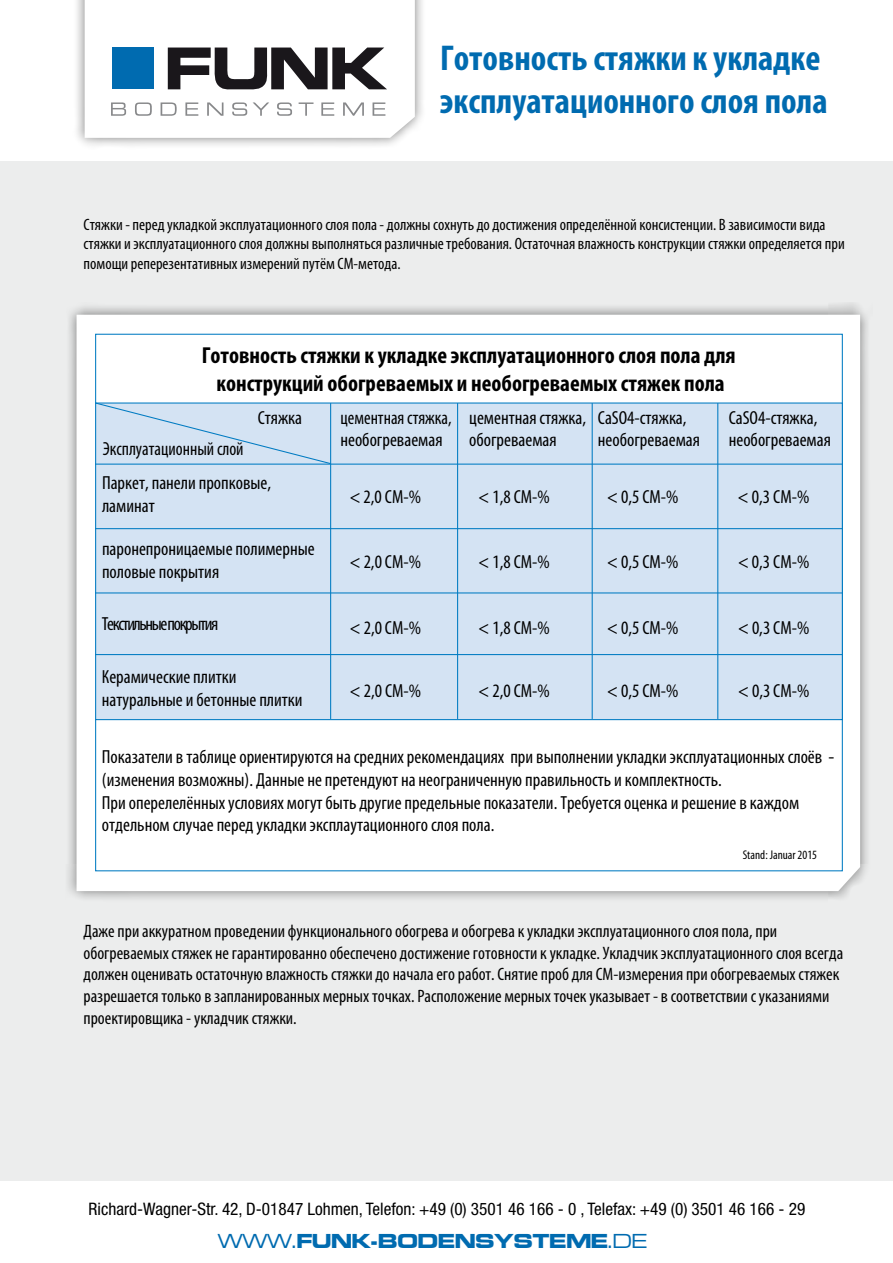
<style>
.page{position:relative;width:893px;height:1263px;background:#fff}
.page>*{position:absolute;margin:0;border:0;box-sizing:border-box;transform-origin:0 0}
.t1{font:700 condensed 36px/43.2px "Myriad Pro";color:#006bb0}
.t2{font:700 condensed 23.25px/27.9px "Myriad Pro";color:#000;text-align:center}
.t3{font:condensed 19.05px/22.8px "Myriad Pro";color:#000}
.t4{font:condensed 19.05px "Myriad Pro";color:#000;scale:.95 1}
.t5{font:condensed 19.05px "Myriad Pro";letter-spacing:-.075em;color:#000}
.t6{font:condensed 18px/21.6px "Myriad Pro";color:#000}
.t7{font:18px "Thekla Bold Extended";color:#006bb0}
.t8{font:condensed 17.25px "Helvetica Neue";color:#000}
.t9{font:condensed 16.5px/19.8px "Myriad Pro";color:#000}
.t10{font:condensed 12.6px "Myriad Pro";color:#000}
.s1{font-family:"Univers LT";font-weight:300}
.s2{font-family:"Thekla Extended"}
</style>
<div class="page">
<div style="left:0;top:162px;width:893px;height:1019px;background:#eceded"></div>
<div style="left:73px;top:0;width:354px;height:150px;background:#000;opacity:.5"></div>
<svg style="left:85px;top:0;width:330px;height:138px"></svg>
<svg style="left:168px;top:48px;width:219px;height:42px"></svg>
<div style="left:112px;top:48px;width:42px;height:41px;background:#006bb0"></div>
<svg style="left:111px;top:102px;width:15px;height:14px"></svg>
<svg style="left:135px;top:102px;width:17px;height:14px"></svg>
<svg style="left:161px;top:102px;width:16px;height:14px"></svg>
<svg style="left:185px;top:102px;width:13px;height:14px"></svg>
<svg style="left:207px;top:102px;width:16px;height:14px"></svg>
<svg style="left:232px;top:102px;width:15px;height:14px"></svg>
<svg style="left:253px;top:102px;width:16px;height:14px"></svg>
<svg style="left:277px;top:102px;width:15px;height:14px"></svg>
<svg style="left:299px;top:102px;width:15px;height:14px"></svg>
<svg style="left:321px;top:102px;width:13px;height:14px"></svg>
<svg style="left:343px;top:102px;width:21px;height:14px"></svg>
<svg style="left:373px;top:102px;width:12px;height:14px"></svg>
<div style="left:65px;top:303px;width:807px;height:600px;background:#000;opacity:.5"></div>
<div style="left:77px;top:315px;width:783px;height:576px;background:#fff"></div>
<div style="left:96px;top:334px;width:746px;height:537px;background:#fff"></div>
<div style="left:96px;top:403px;width:746px;height:317px;background:#d4e3f3"></div>
<svg style="left:94px;top:402px;width:238px;height:63px"></svg>
<hr style="left:95px;top:464px;width:748px;height:1px;background:#007bc2">
<hr style="left:95px;top:528px;width:748px;height:1px;background:#007bc2">
<hr style="left:330px;top:403px;width:1px;height:316px;background:#007bc2">
<hr style="left:457px;top:403px;width:1px;height:316px;background:#007bc2">
<hr style="left:592px;top:403px;width:1px;height:316px;background:#007bc2">
<hr style="left:717px;top:403px;width:1px;height:316px;background:#007bc2">
<hr style="left:95px;top:592px;width:748px;height:1px;background:#007bc2">
<hr style="left:95px;top:654px;width:748px;height:1px;background:#007bc2">
<p class="t1" style="left:440px;top:35px;width:389px">Готовность стяжки к укладке эксплуатационного слоя пола</p>
<p class="t9" style="left:84px;top:214px;width:763px">Стяжки - перед укладкой эксплуатационного слоя пола - должны сохнуть до достижения определённой консистенции. В зависимости вида стяжки и эксплуатационного слоя должны выполняться различные требования. Остаточная влажность конструкции стяжки определяется при помощи реперезентативных измерений путём СМ-метода.</p>
<p class="t2" style="left:202px;top:341px;width:535px">Готовность стяжки к укладке эксплуатационного слоя пола для конструкций обогреваемых и необогреваемых стяжек пола</p>
<p class="t4" style="left:103px;top:438px;width:150px">Эксплуатационный слой</p>
<p class="t3" style="left:258px;top:406px;width:46px">Стяжка</p>
<p class="t3" style="left:102px;top:471px;width:171px">Паркет, панели пропковые, ламинат</p>
<p class="t3" style="left:102px;top:537px;width:214px">паронепроницаемые полимерные половые покрытия</p>
<p class="t5" style="left:102px;top:613px;width:118px">Текстильные покрытия</p>
<p class="t3" style="left:102px;top:665px;width:202px">Керамические плитки натуральные и бетонные плитки</p>
<p class="t4" style="left:340px;top:406px;width:366px">цементная стяжка, цементная стяжка, CaSO4-стяжка,</p>
<p class="t3" style="left:729px;top:406px;width:90px">CaSO4-стяжка,</p>
<p class="t3" style="left:340px;top:428px;width:104px">необогреваемая</p>
<p class="t3" style="left:469px;top:428px;width:89px">обогреваемая</p>
<p class="t3" style="left:598px;top:428px;width:104px">необогреваемая</p>
<p class="t3" style="left:729px;top:428px;width:104px">необогреваемая</p>
<p class="t3" style="left:349px;top:485px;width:73px">&lt; 2,0 CM-%</p>
<p class="t3" style="left:478px;top:485px;width:73px">&lt; 1,8 CM-%</p>
<p class="t3" style="left:607px;top:485px;width:73px">&lt; 0,5 CM-%</p>
<p class="t3" style="left:738px;top:485px;width:73px">&lt; 0,3 CM-%</p>
<p class="t3" style="left:349px;top:550px;width:73px">&lt; 2,0 CM-%</p>
<p class="t3" style="left:478px;top:550px;width:73px">&lt; 1,8 CM-%</p>
<p class="t3" style="left:607px;top:550px;width:73px">&lt; 0,5 CM-%</p>
<p class="t3" style="left:738px;top:550px;width:73px">&lt; 0,3 CM-%</p>
<p class="t3" style="left:349px;top:616px;width:73px">&lt; 2,0 CM-%</p>
<p class="t3" style="left:478px;top:616px;width:73px">&lt; 1,8 CM-%</p>
<p class="t3" style="left:607px;top:616px;width:73px">&lt; 0,5 CM-%</p>
<p class="t3" style="left:738px;top:616px;width:73px">&lt; 0,3 CM-%</p>
<p class="t3" style="left:349px;top:679px;width:73px">&lt; 2,0 CM-%</p>
<p class="t3" style="left:478px;top:679px;width:73px">&lt; 2,0 CM-%</p>
<p class="t3" style="left:607px;top:679px;width:73px">&lt; 0,5 CM-%</p>
<p class="t3" style="left:738px;top:679px;width:73px">&lt; 0,3 CM-%</p>
<p class="t3" style="left:102px;top:745px;width:734px">Показатели в таблице ориентируются на средних рекомендациях при выполнении укладки эксплуатационных слоёв <span class="s1">- </span>(изменения возможны). Данные не претендуют на неограниченную правильность и комплектность.<br>При оперелелённых условиях могут быть другие предельные показатели. Требуется оценка и решение в каждом отдельном случае перед укладки эксплаутационного слоя пола.</p>
<p class="t10" style="left:743px;top:848px;width:76px">Stand: Januar 2015</p>
<p class="t6" style="left:84px;top:920px;width:761px">Даже при аккуратном проведении функционального обогрева и обогрева к укладки эксплуатационного слоя пола, при обогреваемых стяжек не гарантированно обеспечено достижение готовности к укладке. Укладчик эксплуатационного слоя всегда должен оценивать остаточную влажность стяжки до начала его работ. Снятие проб для СМ-измерения при обогреваемых стяжек разрешается только в запланированных мерных точках. Расположение мерных точек указывает - в соответствии с указаниями проектировщика - укладчик стяжки.</p>
<p class="t8" style="left:89px;top:1199px;width:718px">Richard-Wagner-Str. 42, D-01847 Lohmen, Telefon: +49 (0) 3501 46 166 - 0 , Telefax: +49 (0) 3501 46 166 - 29</p>
<p class="t7" style="left:217px;top:1227px;width:432px"><span class="s2">WWW.</span>FUNK-BODENSYSTEME<span class="s2">.DE</span></p>
</div>
